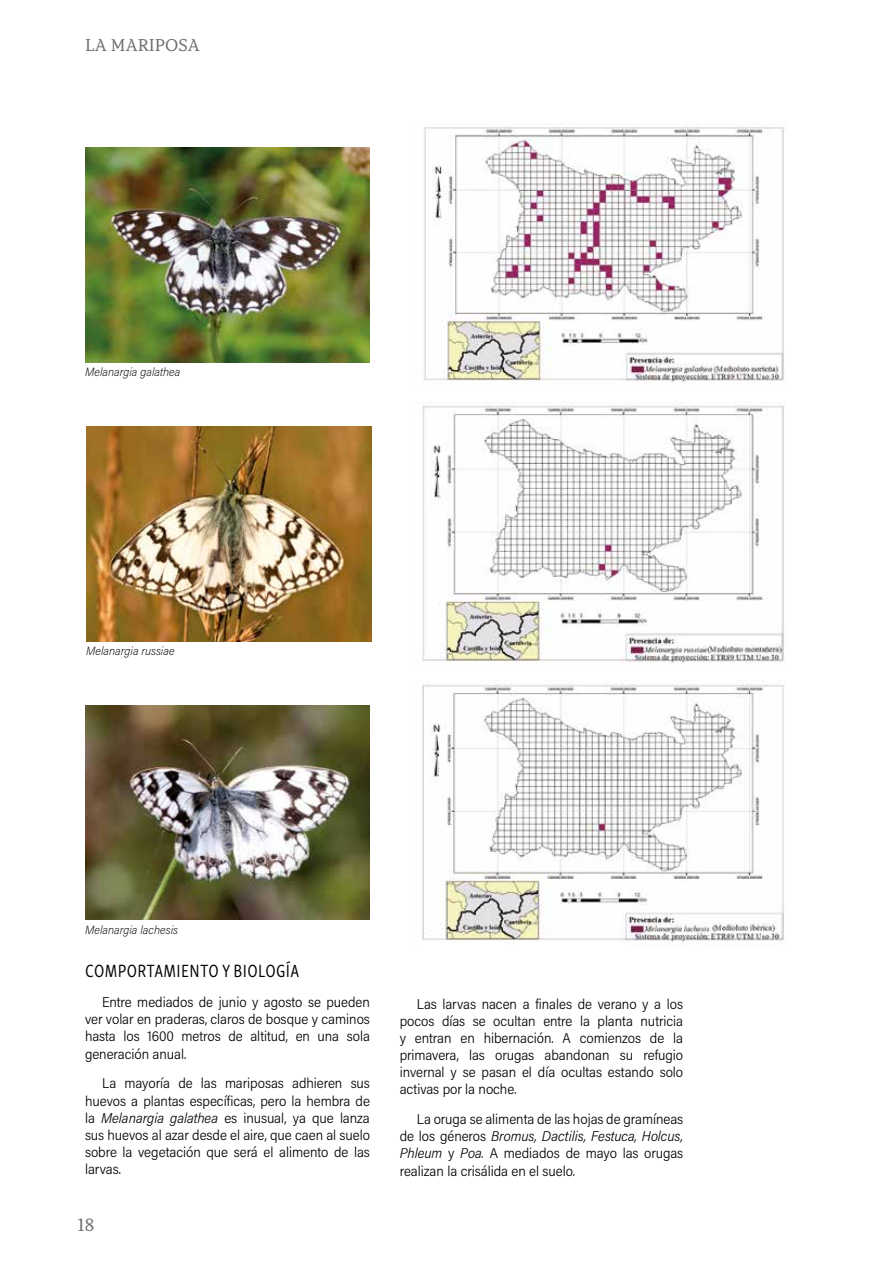
<style>
.page{position:relative;width:893px;height:1263px;background:#fff}
.page>*{position:absolute;margin:0;border:0;box-sizing:border-box;transform-origin:0 0}
.t1{font:19.5px "Capitolina";color:#706f6f}
.t2{font:18.15px "Skolar Sans Latn Cp";letter-spacing:.02em;color:#000}
.t3{font:18px "Capitolina";color:#706f6f}
.t4{font:300 14.25px/17.1px "Acumin Pro Semi Cond";letter-spacing:-.005em;color:#000;text-align:justify}
.t5{font:italic 200 12px "Acumin Pro Semi Cond";color:#000}
.s1{font-style:italic}
</style>
<div class="page">
<img style="left:86px;top:705px;width:284px;height:215px">
<img style="left:85px;top:148px;width:285px;height:214px">
<img style="left:86px;top:427px;width:285px;height:214px">
<img style="left:423px;top:122px;width:361px;height:261px">
<img style="left:422px;top:402px;width:363px;height:262px">
<img style="left:422px;top:682px;width:362px;height:263px">
<p class="t3" style="left:85px;top:34px;width:116px">LA MARIPOSA</p>
<p class="t5" style="left:85px;top:363px;width:97px">Melanargia galathea</p>
<p class="t5" style="left:86px;top:643px;width:90px">Melanargia russiae</p>
<p class="t5" style="left:85px;top:921px;width:94px">Melanargia lachesis</p>
<p class="t2" style="left:85px;top:958px;width:215px">COMPORTAMIENTO Y BIOLOGÍA</p>
<p class="t4" style="left:85px;top:993px;width:286px;text-indent:17px">Entre mediados de junio y agosto se pueden ver volar en praderas, claros de bosque y caminos hasta los 1600 metros de altitud, en una sola generación anual.</p>
<p class="t4" style="left:85px;top:1074px;width:286px;text-indent:17px">La mayoría de las mariposas adhieren sus huevos a plantas específicas, pero la hembra de la <span class="s1">Melanargia galathea</span> es inusual, ya que lanza sus huevos al azar desde el aire, que caen al suelo sobre la vegetación que será el alimento de las larvas.</p>
<h1 class="t1" style="left:78px;top:1213px;width:18px">18</h1>
<p class="t4" style="left:400px;top:995px;width:285px;text-indent:17px">Las larvas nacen a finales de verano y a los pocos días se ocultan entre la planta nutricia y entran en hibernación. A comienzos de la primavera, las orugas abandonan su refugio invernal y se pasan el día ocultas estando solo activas por la noche.</p>
<p class="t4" style="left:400px;top:1110px;width:285px;text-indent:17px">La oruga se alimenta de las hojas de gramíneas de los géneros <span class="s1">Bromus, Dactilis, Festuca, Holcus, Phleum</span> y <span class="s1">Poa.</span> A mediados de mayo las orugas realizan la crisálida en el suelo.</p>
</div>
